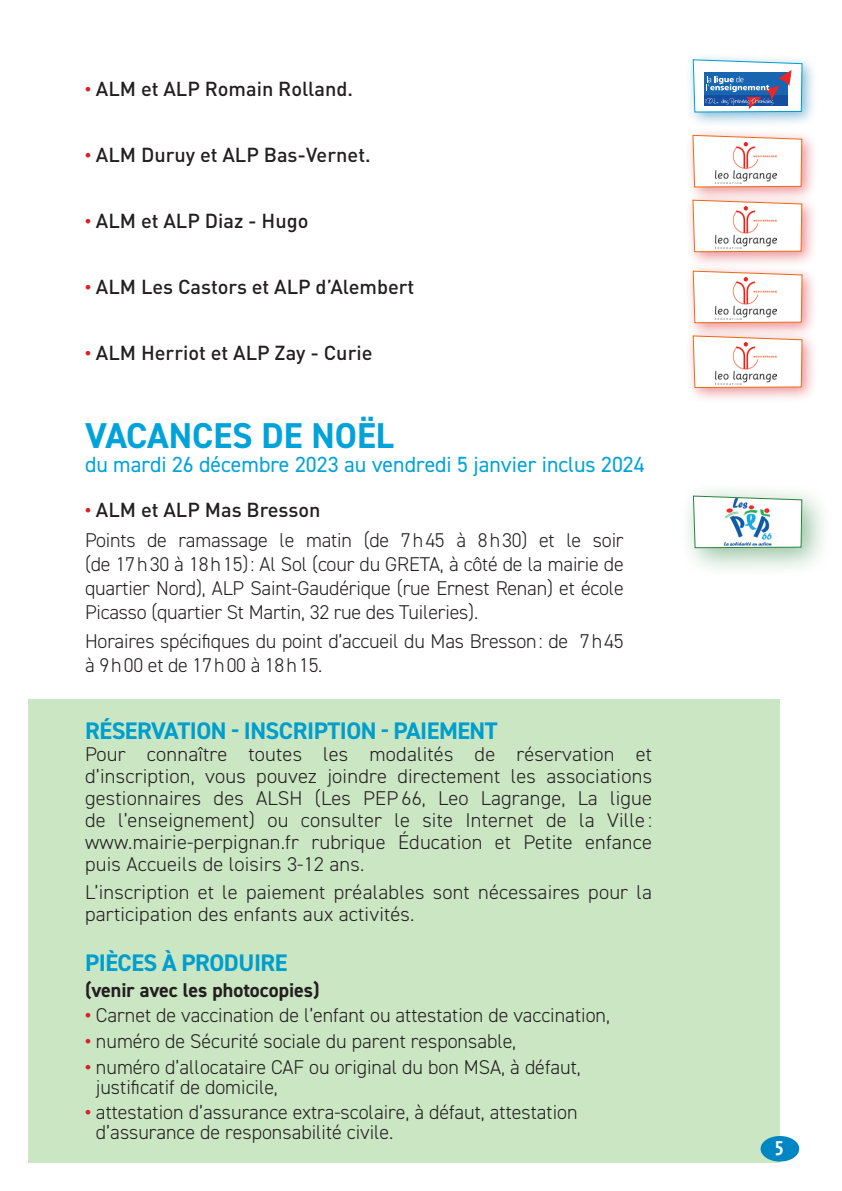
<style>
.page{position:relative;width:842px;height:1191px;background:#fff}
.page>*{position:absolute;margin:0;border:0;box-sizing:border-box;transform-origin:0 0}
.t1{font:700 36px "DIN2014";color:#00a3d9}
.t2{font:700 24px "DIN2014";letter-spacing:-.02em;color:#009ece}
.t3{font:22px "DIN2014";color:#00a3d9}
.t4{font:300 20px/22px "DIN2014";color:#231f20}
.t5{font:500 20px "DIN";color:#231f20}
.t6{font:700 20px "DIN2014";color:#231f20}
.t7{font:700 20px "Scala Sans Pro";color:#fff}
.s1{font-family:"DIN2014";font-weight:700;color:#da2128}
.s2{font-weight:700;color:#da2128}
</style>
<div class="page">
<div style="left:678px;top:480px;width:154px;height:98px;background:#28823e;opacity:.5"></div>
<svg style="left:692px;top:495px;width:111px;height:53px"></svg>
<div style="left:28px;top:698px;width:752px;height:464px;background:#cae6c2"></div>
<div style="left:760px;top:1136px;width:39px;height:25px;background:#0087c3;border-radius:50%"></div>
<div style="left:685px;top:192px;width:133px;height:76px;background:#da2128;opacity:.5"></div>
<svg style="left:692px;top:203px;width:110px;height:49px"></svg>
<div style="left:685px;top:127px;width:133px;height:76px;background:#da2128;opacity:.5"></div>
<svg style="left:692px;top:135px;width:110px;height:52px"></svg>
<div style="left:685px;top:52px;width:133px;height:77px;background:#0074b2;opacity:.5"></div>
<svg style="left:693px;top:59px;width:109px;height:54px"></svg>
<div style="left:685px;top:328px;width:133px;height:76px;background:#da2128;opacity:.5"></div>
<svg style="left:693px;top:339px;width:109px;height:49px"></svg>
<div style="left:685px;top:263px;width:133px;height:76px;background:#da2128;opacity:.5"></div>
<svg style="left:693px;top:271px;width:109px;height:52px"></svg>
<p class="t5" style="left:85px;top:76px;width:270px"><span class="s1">•</span> ALM et ALP Romain Rolland.</p>
<p class="t5" style="left:85px;top:142px;width:287px"><span class="s1">•</span> ALM Duruy et ALP Bas-Vernet.</p>
<p class="t5" style="left:85px;top:208px;width:225px"><span class="s1">•</span> ALM et ALP Diaz - Hugo</p>
<p class="t5" style="left:85px;top:274px;width:331px"><span class="s1">•</span> ALM Les Castors et ALP d’Alembert</p>
<p class="t5" style="left:85px;top:340px;width:289px"><span class="s1">•</span> ALM Herriot et ALP Zay - Curie</p>
<p class="t1" style="left:85px;top:411px;width:310px">VACANCES DE NOËL</p>
<p class="t3" style="left:85px;top:450px;width:561px">du mardi 26 décembre 2023 au vendredi 5 janvier inclus 2024</p>
<p class="t5" style="left:85px;top:497px;width:237px"><span class="s1">•</span> ALM et ALP Mas Bresson</p>
<p class="t4" style="left:85px;top:528px;width:540px;line-height:24px;text-align:justify">Points de ramassage le matin (de 7h45 à 8h30) et le soir (de 17h30 à 18h15): Al Sol (cour du GRETA, à côté de la mairie de quartier Nord), ALP Saint-Gaudérique (rue Ernest Renan) et école Picasso (quartier St Martin, 32 rue des Tuileries).</p>
<p class="t4" style="left:85px;top:629px;width:540px;line-height:24px">Horaires spécifiques du point d’accueil du Mas Bresson: de 7h45 à 9h00 et de 17h00 à 18h15.</p>
<p class="t2" style="left:85px;top:715px;width:414px">RÉSERVATION - INSCRIPTION - PAIEMENT</p>
<p class="t4" style="left:85px;top:743px;width:568px;text-align:justify">Pour connaître toutes les modalités de réservation et d’inscription, vous pouvez joindre directement les associations gestionnaires des ALSH (Les PEP66, Leo Lagrange, La ligue de l’enseignement) ou consulter le site Internet de la Ville : www.mairie-perpignan.fr rubrique Éducation et Petite enfance puis Accueils de loisirs 3-12 ans.</p>
<p class="t4" style="left:85px;top:881px;width:568px">L’inscription et le paiement préalables sont nécessaires pour la participation des enfants aux activités.</p>
<p class="t2" style="left:85px;top:946px;width:204px">PIÈCES À PRODUIRE</p>
<p class="t6" style="left:85px;top:976px;width:236px">(venir avec les photocopies)</p>
<p class="t4" style="left:85px;top:1004px;width:526px"><span class="s2">•</span> Carnet de vaccination de l’enfant ou attestation de vaccination,</p>
<p class="t4" style="left:85px;top:1030px;width:433px"><span class="s2">•</span> numéro de Sécurité sociale du parent responsable,</p>
<p class="t4" style="left:96px;top:1056px;width:486px;line-height:20px;text-indent:-11px"><span class="s2">•</span> numéro d’allocataire CAF ou original du bon MSA, à défaut, justificatif de domicile,</p>
<p class="t4" style="left:96px;top:1102px;width:483px;line-height:20px;text-indent:-11px"><span class="s2">•</span> attestation d’assurance extra-scolaire, à défaut, attestation d’assurance de responsabilité civile.</p>
<p class="t7" style="left:775px;top:1132px;width:10px">5</p>
</div>
